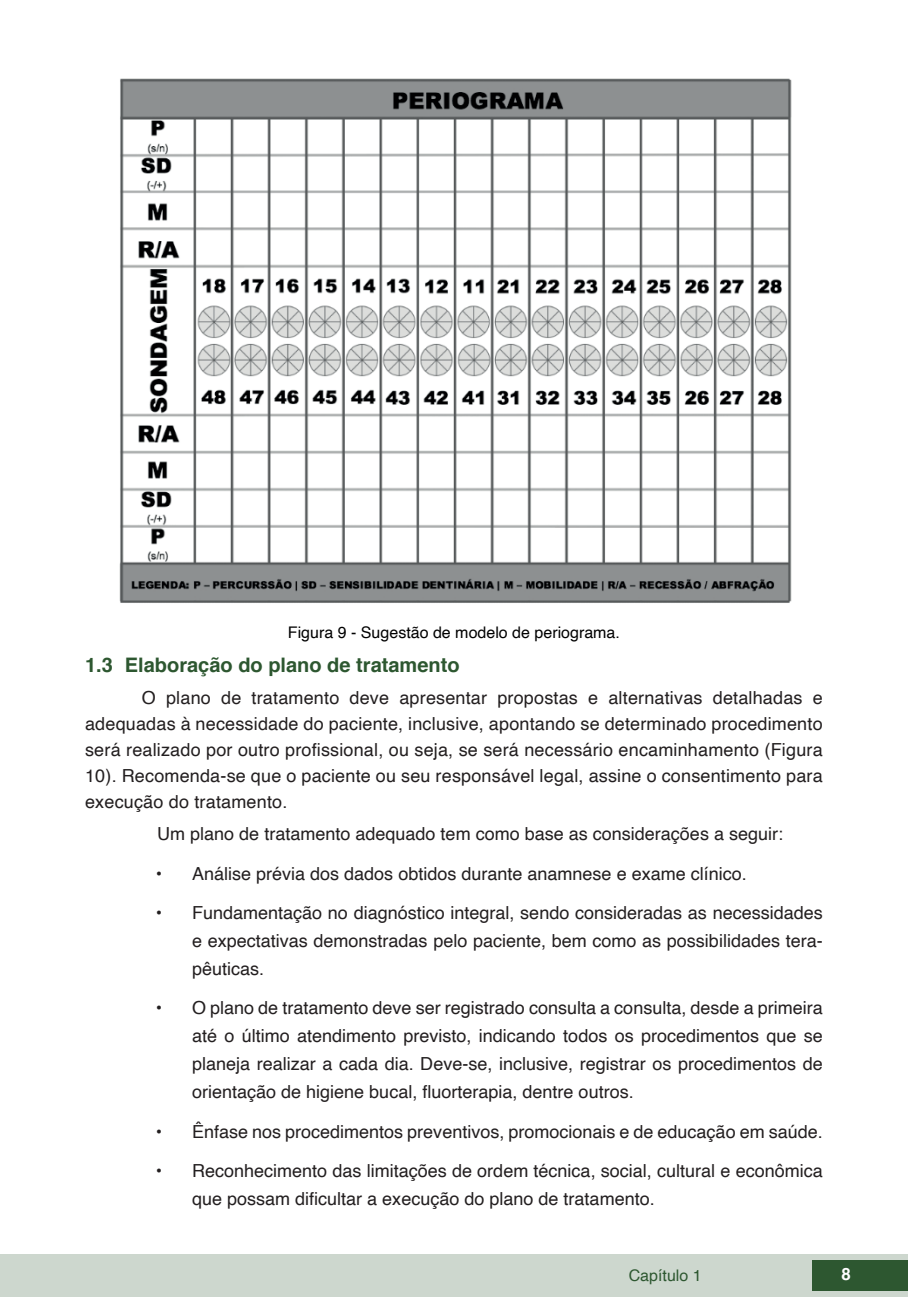
<style>
.page{position:relative;width:908px;height:1304px;background:#fff}
.page>*{position:absolute;margin:0;border:0;box-sizing:border-box;transform-origin:0 0}
.t1{font:700 20px "Helvetica";color:#2d5730}
.t2{font:18px/28px "Helvetica";color:#231f20;text-align:justify}
.t3{font:700 16.8px "Helvetica";color:#fff}
.t4{font:16px "Helvetica";color:#000}
.t5{font:16px "Helvetica";color:#2d5730}
</style>
<div class="page">
<div style="left:0;top:1254px;width:906px;height:43px;background:#cdd7ce"></div>
<div style="left:812px;top:1261px;width:95px;height:30px;background:#2d5730"></div>
<img style="left:119px;top:78px;width:673px;height:525px">
<p class="t4" style="left:288px;top:620px;width:333px">Figura 9 - Sugestão de modelo de periograma.</p>
<p class="t1" style="left:85px;top:649px;width:376px">1.3 Elaboração do plano de tratamento</p>
<p class="t2" style="left:85px;top:685px;width:738px;line-height:26px;text-indent:57px">O plano de tratamento deve apresentar propostas e alternativas detalhadas e adequadas à necessidade do paciente, inclusive, apontando se determinado procedimento será realizado por outro profissional, ou seja, se será necessário encaminhamento (Figura 10). Recomenda-se que o paciente ou seu responsável legal, assine o consentimento para execução do tratamento.</p>
<p class="t2" style="left:157px;top:821px;width:627px">Um plano de tratamento adequado tem como base as considerações a seguir:</p>
<p class="t2" style="left:156px;top:860px;width:592px">• Análise prévia dos dados obtidos durante anamnese e exame clínico.</p>
<p class="t2" style="left:192px;top:899px;width:632px;text-indent:-36px">• Fundamentação no diagnóstico integral, sendo consideradas as necessidades e expectativas demonstradas pelo paciente, bem como as possibilidades tera&shy;pêuticas.</p>
<p class="t2" style="left:192px;top:995px;width:632px;text-indent:-36px">• O plano de tratamento deve ser registrado consulta a consulta, desde a primeira até o último atendimento previsto, indicando todos os procedimentos que se planeja realizar a cada dia. Deve-se, inclusive, registrar os procedimentos de orientação de higiene bucal, fluorterapia, dentre outros.</p>
<p class="t2" style="left:156px;top:1118px;width:668px">• Ênfase nos procedimentos preventivos, promocionais e de educação em saúde.</p>
<p class="t2" style="left:192px;top:1157px;width:632px;text-indent:-36px">• Reconhecimento das limitações de ordem técnica, social, cultural e econômica que possam dificultar a execução do plano de tratamento.</p>
<p class="t5" style="left:628px;top:1263px;width:74px">Capítulo 1</p>
<p class="t3" style="left:841px;top:1261px;width:11px">8</p>
</div>
